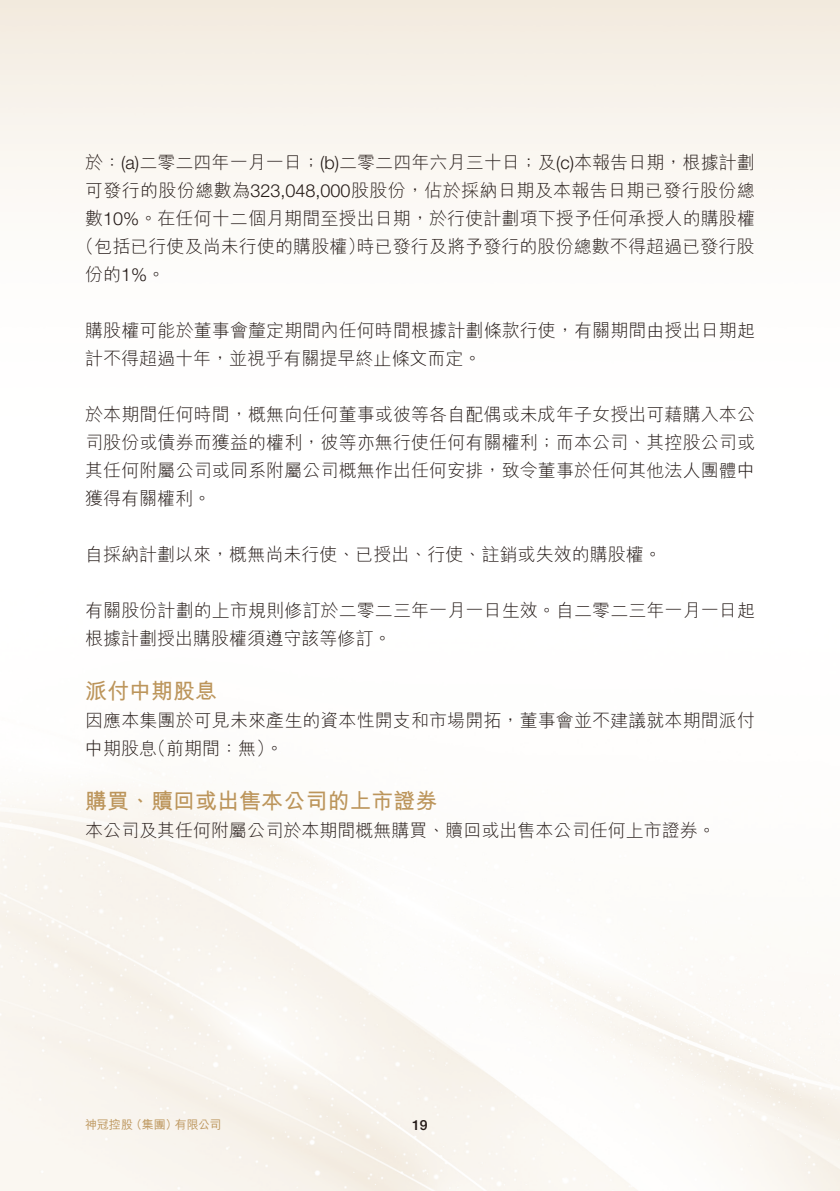
<style>
.page{position:relative;width:840px;height:1191px;background:#fff}
.page>*{position:absolute;margin:0;border:0;box-sizing:border-box;transform-origin:0 0}
.t1{font:700 22px "M Hei HK";color:#bc955b}
.t2{font:300 18px/28px "M Hei HK";letter-spacing:.005em;color:#231916}
.t3{font:500 14px "Helvetica Neue LT Std";color:#231916}
.t4{font:500 12px "M Hei HK";letter-spacing:-.005em;color:#bc955b}
.s1{font-family:"Helvetica Neue LT Std"}
</style>
<div class="page">
<p class="t2" style="left:85px;top:148px;width:671px;text-align:right">於： <span class="s1">)a(</span> 二零二四年一月一日；<span class="s1">( )b</span> 二零二四年六月三十日；及 <span class="s1">)c(</span> 本報告日期，根據計劃可發行的股份總數為<span class="s1">323,048,000</span>股股份，佔於採納日期及本報告日期已發行股份總數<span class="s1">10%</span>。在任何十二個月期間至授出日期，於行使計劃項下授予任何承授人的購股權時已發行及將予發行的股份總數不得超過已發行股</p>
<p class="t2" style="left:85px;top:232px;width:282px;text-indent:-9px">（包括已行使及尚未行使的購股權）份的<span class="s1">1%</span>。</p>
<p class="t2" style="left:85px;top:316px;width:671px">購股權可能於董事會釐定期間內任何時間根據計劃條款行使，有關期間由授出日期起計不得超過十年，並視乎有關提早終止條文而定。</p>
<p class="t2" style="left:85px;top:400px;width:671px;text-align:justify">於本期間任何時間，概無向任何董事或彼等各自配偶或未成年子女授出可藉購入本公司股份或債券而獲益的權利，彼等亦無行使任何有關權利；而本公司、其控股公司或其任何附屬公司或同系附屬公司概無作出任何安排，致令董事於任何其他法人團體中獲得有關權利。</p>
<p class="t2" style="left:85px;top:540px;width:577px">自採納計劃以來，概無尚未行使、已授出、行使、註銷或失效的購股權。</p>
<p class="t2" style="left:85px;top:596px;width:671px">有關股份計劃的上市規則修訂於二零二三年一月一日生效。自二零二三年一月一日起根據計劃授出購股權須遵守該等修訂。</p>
<p class="t1" style="left:85px;top:675px;width:133px">派付中期股息</p>
<p class="t2" style="left:148px;top:706px;width:608px;text-indent:-63px">因應本集團於可見未來產生的資本性開支和市場開拓，董事會並不建議就本期間派付（前期間：無。(</p>
<p class="t2" style="left:85px;top:734px;width:73px">中期股息</p>
<p class="t1" style="left:85px;top:785px;width:353px">購買、贖回或出售本公司的上市證券</p>
<p class="t2" style="left:85px;top:816px;width:632px">本公司及其任何附屬公司於本期間概無購買、贖回或出售本公司任何上市證券。</p>
<p class="t4" style="left:130px;top:1115px;width:49px">（集團）</p>
<p class="t4" style="left:85px;top:1115px;width:50px">神冠控股</p>
<p class="t4" style="left:175px;top:1115px;width:48px">有限公司</p>
<p class="t3" style="left:412px;top:1116px;width:17px">19</p>
</div>
